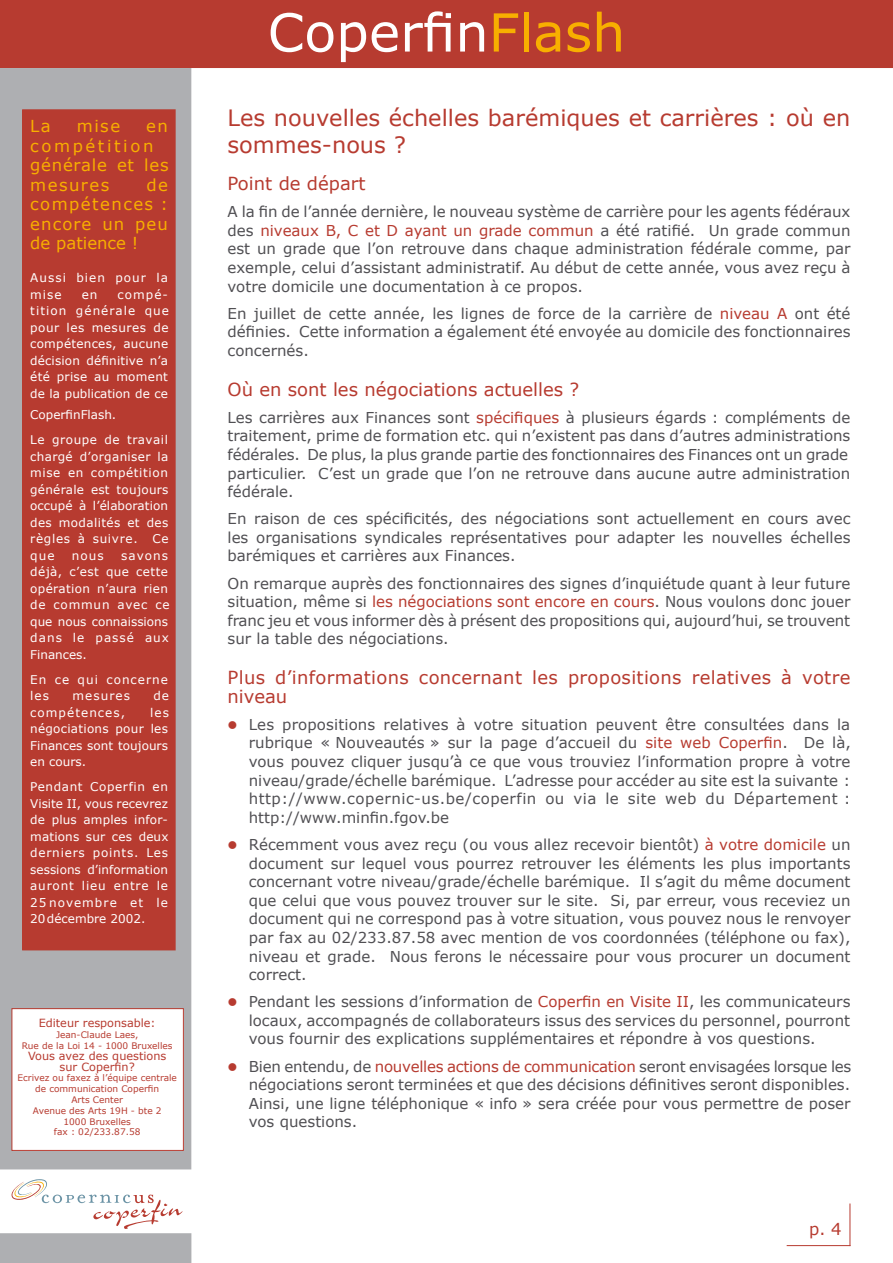
<style>
.page{position:relative;width:893px;height:1263px;background:#fff}
.page>*{position:absolute;margin:0;border:0;box-sizing:border-box;transform-origin:0 0}
.t1{font:52.5px "Verdana";color:#fff}
.t2{font:22.5px/27px "Verdana";color:#b73b30}
.t3{font:18px/18.6px "Verdana";letter-spacing:.02em;color:#b73b30}
.t4{font:18px "Verdana";color:#b73b30}
.t5{font:16.5px/19.5px "Verdana";letter-spacing:.085em;color:#f8af00}
.t6{font:16.5px "Verdana";color:#b73b30}
.t7{font:15px/18.6px "Verdana";color:#504f53;text-align:justify}
.t8{font:12px/16.5px "Verdana";letter-spacing:.03em;color:#fff;text-align:justify}
.t9{font:12px/16.5px "Verdana";letter-spacing:.09em;color:#fff}
.t10{font:12px/16.5px "Verdana";letter-spacing:.085em;color:#fff}
.t11{font:12px "Verdana";color:#fff}
.t12{font:11.25px/10.8px "Verdana";color:#b73b30;text-align:center}
.t13{font:9px/10.8px "Verdana";color:#b73b30;text-align:center}
.s1{color:#f8af00}
.s2{color:#b73b30}
</style>
<div class="page">
<div style="left:0;top:0;width:893px;height:68px;background:#b73b30"></div>
<div style="left:0;top:68px;width:191px;height:1101px;background:#aeafb2"></div>
<hr style="left:850px;top:1203px;width:1px;height:43px;background:#b73b30">
<hr style="left:787px;top:1245px;width:63px;height:1px;background:#b73b30">
<svg style="left:0;top:1179px;width:191px;height:84px"></svg>
<div style="left:12px;top:1009px;width:171px;height:141px;background:#fff"></div>
<div style="left:12px;top:1008px;width:172px;height:143px;border:1px solid #b73b30"></div>
<div style="left:23px;top:110px;width:152px;height:840px;background:#b73b30"></div>
<div style="left:22px;top:109px;width:154px;height:841px;border:2px solid #b73b30"></div>
<p class="t5" style="left:30px;top:116px;width:22px">La</p>
<p class="t5" style="left:77px;top:116px;width:45px">mise</p>
<p class="t5" style="left:30px;top:116px;width:140px;text-indent:116px">en compétition générale et les mesures</p>
<p class="t5" style="left:30px;top:174px;width:139px;text-align:justify;text-indent:116px">de compétences : encore un peu de patience !</p>
<p class="t9" style="left:30px;top:269px;width:139px">Aussi bien pour la mise</p>
<p class="t8" style="left:30px;top:286px;width:140px;text-indent:87px">compé&shy;tition générale que pour les mesures de compétences, aucune décision définitive n’a été prise au moment de la publication de ce</p>
<p class="t11" style="left:30px;top:407px;width:88px">CoperfinFlash.</p>
<p class="t8" style="left:30px;top:431px;width:140px">Le groupe de travail chargé d’organiser la mise en compétition générale est toujours occupé à l’élaboration des modalités et des règles à suivre. Ce que</p>
<p class="t8" style="left:82px;top:286px;width:17px">en</p>
<p class="t8" style="left:30px;top:547px;width:141px;text-align:left;text-indent:91px">savons déjà, c’est que cette opération n’aura rien de commun avec ce que nous connaissions dans le passé aux<br>Finances.</p>
<p class="t10" style="left:30px;top:671px;width:139px">En ce qui concerne les</p>
<p class="t8" style="left:72px;top:547px;width:33px">nous</p>
<p class="t9" style="left:72px;top:687px;width:59px">mesures</p>
<p class="t8" style="left:153px;top:687px;width:17px">de</p>
<p class="t9" style="left:30px;top:704px;width:96px">compétences,</p>
<p class="t8" style="left:30px;top:704px;width:140px;text-indent:120px">les négociations pour les Finances sont toujours en cours.</p>
<p class="t8" style="left:30px;top:778px;width:140px">Pendant Coperfin en Visite II, vous recevrez de plus amples infor&shy;mations sur ces deux derniers points. Les sessions d’information auront lieu entre le 25 novembre et le 20 décembre 2002.</p>
<p class="t12" style="left:39px;top:1017px;width:119px">Editeur responsable:</p>
<p class="t13" style="left:22px;top:1029px;width:152px">Jean-Claude Laes,<br>Rue de la Loi 14 - 1000 Bruxelles</p>
<p class="t12" style="left:28px;top:1050px;width:140px">Vous avez des questions sur Coperfin?</p>
<p class="t13" style="left:17px;top:1072px;width:161px">Ecrivez ou faxez à l’équipe centrale de communication Coperfin<br>Arts Center<br>Avenue des Arts 19H - bte 2<br>1000 Bruxelles<br>fax : 02/233.87.58</p>
<p class="t1" style="left:268px;top:-1px;width:359px">Coperfin<span class="s1">Flash</span></p>
<p class="t2" style="left:228px;top:104px;width:624px">Les nouvelles échelles barémiques et carrières : où en sommes-nous ?</p>
<p class="t4" style="left:228px;top:172px;width:140px">Point de départ</p>
<p class="t7" style="left:228px;top:202px;width:624px">A la fin de l’année dernière, le nouveau système de carrière pour les agents fédéraux des <span class="s2">niveaux B, C et D ayant un grade commun</span> a été ratifié. Un grade commun est un grade que l’on retrouve dans chaque administration fédérale comme, par exemple, celui d’assistant administratif. Au début de cette année, vous avez reçu à votre domicile une documentation à ce propos.</p>
<p class="t7" style="left:228px;top:303px;width:624px">En juillet de cette année, les lignes de force de la carrière de <span class="s2">niveau A</span> ont été définies. Cette information a également été envoyée au domicile des fonctionnaires concernés.</p>
<p class="t4" style="left:228px;top:378px;width:353px">Où en sont les négociations actuelles ?</p>
<p class="t7" style="left:228px;top:407px;width:624px;text-align:left">Les carrières aux Finances sont <span class="s2">spécifiques</span> à plusieurs égards : compléments de traitement, prime de formation etc. qui n’existent pas dans d’autres administrations fédérales. De plus, la plus grande partie des fonctionnaires des Finances ont un grade particulier. C’est un grade que l’on ne retrouve dans aucune autre administration fédérale.</p>
<p class="t7" style="left:228px;top:509px;width:624px">En raison de ces spécificités, des négociations sont actuellement en cours avec les organisations syndicales représentatives pour adapter les nouvelles échelles barémiques et carrières aux Finances.</p>
<p class="t7" style="left:228px;top:573px;width:624px">On remarque auprès des fonctionnaires des signes d’inquiétude quant à leur future situation, même si <span class="s2">les négociations sont encore en cours</span>. Nous voulons donc jouer franc jeu et vous informer dès à présent des propositions qui, aujourd’hui, se trouvent sur la table des négociations.</p>
<p class="t3" style="left:228px;top:668px;width:624px">Plus d’informations concernant les propositions relatives à votre niveau</p>
<p class="t7" style="left:249px;top:715px;width:604px;text-indent:-21px"><span class="s2">●</span> Les propositions relatives à votre situation peuvent être consultées dans la rubrique « Nouveautés » sur la page d’accueil du <span class="s2">site web Coperfin</span>. De là, vous pouvez cliquer jusqu’à ce que vous trouviez l’information propre à votre niveau/grade/échelle barémique. L’adresse pour accéder au site est la suivante : http://www.copernic-us.be/coperfin ou via le site web du Département : http://www.minfin.fgov.be</p>
<p class="t7" style="left:249px;top:835px;width:603px;text-indent:-21px"><span class="s2">●</span> Récemment vous avez reçu (ou vous allez recevoir bientôt) <span class="s2">à votre domicile</span> un document sur lequel vous pourrez retrouver les éléments les plus importants concernant votre niveau/grade/échelle barémique. Il s’agit du même document que celui que vous pouvez trouver sur le site. Si, par erreur, vous receviez un document qui ne correspond pas à votre situation, vous pouvez nous le renvoyer par fax au 02/233.87.58 avec mention de vos coordonnées (téléphone ou fax), niveau et grade. Nous ferons le nécessaire pour vous procurer un document correct.</p>
<p class="t7" style="left:249px;top:992px;width:603px;text-indent:-21px"><span class="s2">●</span> Pendant les sessions d’information de <span class="s2">Coperfin en Visite II</span>, les communicateurs locaux, accompagnés de collaborateurs issus des services du personnel, pourront vous fournir des explications supplémentaires et répondre à vos questions.</p>
<p class="t7" style="left:249px;top:1056px;width:604px;text-indent:-21px"><span class="s2">●</span> Bien entendu, de <span class="s2">nouvelles actions de communication</span> seront envisagées lorsque les négociations seront terminées et que des décisions définitives seront disponibles.<br>Ainsi, une ligne téléphonique « info » sera créée pour vous permettre de poser vos questions.</p>
<p class="t6" style="left:809px;top:1218px;width:34px">p. 4</p>
</div>
